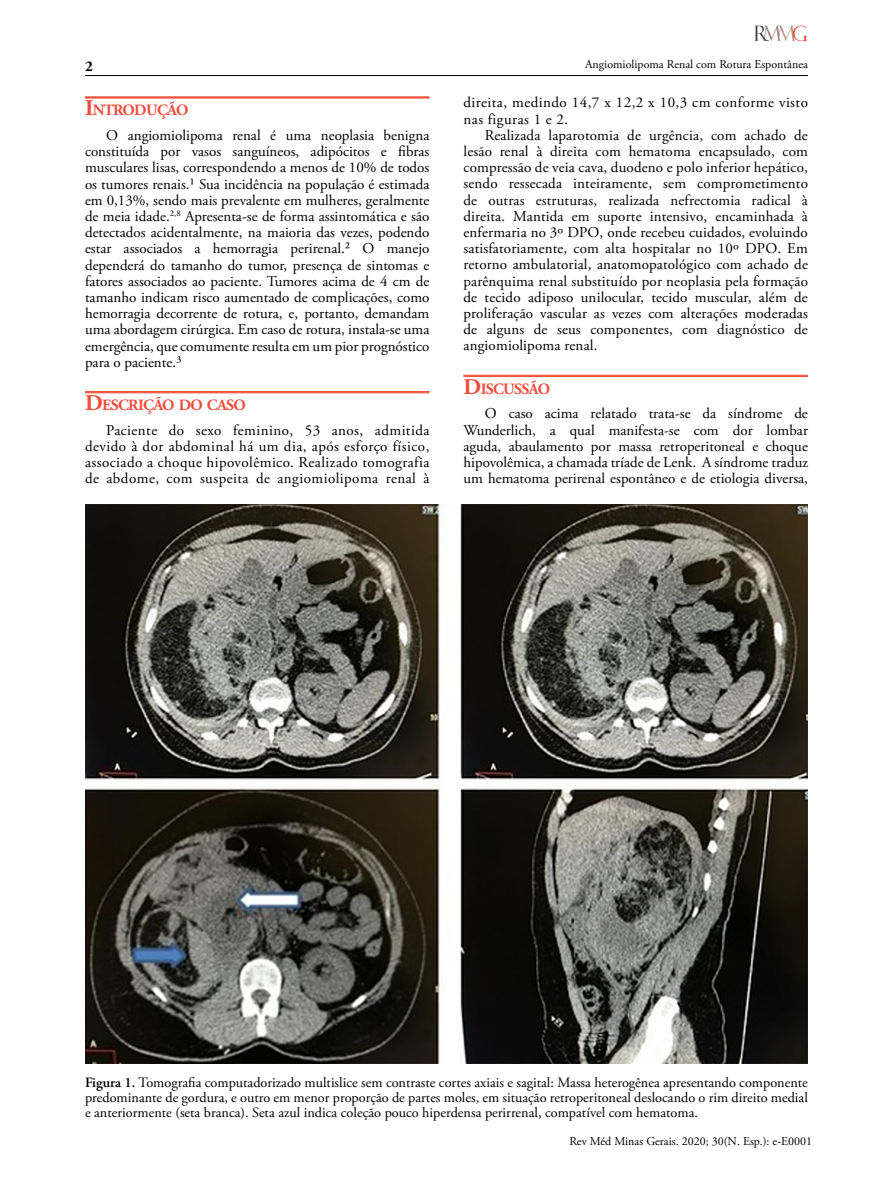
<style>
.page{position:relative;width:893px;height:1191px;background:#fff}
.page>*{position:absolute;margin:0;border:0;box-sizing:border-box;transform-origin:0 0}
.t1{font:700 15.75px "Adobe Garamond Pro";letter-spacing:-.045em;color:#f04e3d}
.t2{font:15px/16.2px "Adobe Garamond Pro";letter-spacing:.01em;color:#000;text-align:justify}
.t3{font:15px/16.2px "Adobe Garamond Pro";letter-spacing:.03em;color:#000}
.t4{font:700 15px "Adobe Garamond Pro";color:#000}
.t5{font:14.25px/15px "Adobe Garamond Pro";color:#000;text-align:justify}
.t6{font:12px "Adobe Garamond Pro";color:#000}
.s1{font-size:22.5px}
.s2{font-weight:600}
</style>
<div class="page">
<hr style="left:85px;top:75px;width:723px;height:1px;background:#000">
<img style="left:755px;top:26px;width:52px;height:16px">
<hr style="left:85px;top:97px;width:344px;height:1px;background:#f04e3d">
<hr style="left:85px;top:98px;width:344px;height:1px;background:#f04e3d">
<hr style="left:85px;top:391px;width:344px;height:1px;background:#f04e3d">
<hr style="left:85px;top:392px;width:344px;height:1px;background:#f04e3d">
<hr style="left:463px;top:375px;width:345px;height:1px;background:#f04e3d">
<hr style="left:463px;top:376px;width:345px;height:1px;background:#f04e3d">
<img style="left:85px;top:505px;width:723px;height:558px">
<p class="t4" style="left:85px;top:57px;width:9px">2</p>
<p class="t1" style="left:85px;top:101px;width:105px"><span class="s1">I</span>NTRODUÇÃO</p>
<p class="t2" style="left:85px;top:128px;width:346px;text-indent:21px">O angiomiolipoma renal é uma neoplasia benigna constituída por vasos sanguíneos, adipócitos e fibras musculares lisas, correspondendo a menos de 10% de todos os tumores renais.¹ Sua incidência na população é estimada em 0,13%, sendo mais prevalente em mulheres, geralmente de meia idade.<sup>2,8</sup> Apresenta-se de forma assintomática e são detectados acidentalmente, na maioria das vezes, podendo estar associados a hemorragia perirenal.² O manejo dependerá do tamanho do tumor, presença de sintomas e fatores associados ao paciente. Tumores acima de 4 cm de tamanho indicam risco aumentado de complicações, como hemorragia decorrente de rotura, e, portanto, demandam uma abordagem cirúrgica. Em caso de rotura, instala-se uma emergência, que comumente resulta em um pior prognóstico para o paciente.³</p>
<p class="t1" style="left:85px;top:396px;width:35px"><span class="s1">D</span>ESCRI</p>
<p class="t1" style="left:143px;top:396px;width:104px">ÇÃO DO CASO</p>
<p class="t2" style="left:85px;top:422px;width:346px;text-indent:21px">Paciente do sexo feminino, 53 anos, admitida devido à dor abdominal há um dia, após esforço físico, associado a choque hipovolêmico. Realizado tomografia de abdome, com suspeita de angiomiolipoma renal à</p>
<p class="t6" style="left:585px;top:57px;width:224px">Angiomiolipoma Renal com Rotura Espontânea</p>
<p class="t3" style="left:463px;top:95px;width:346px">direita, medindo 14,7 x 12,2 x 10,3 cm conforme visto nas figuras 1 e 2.</p>
<p class="t2" style="left:463px;top:127px;width:346px;text-indent:21px">Realizada laparotomia de urgência, com achado de lesão renal à direita com hematoma encapsulado, com compressão de veia cava, duodeno e polo inferior hepático, sendo ressecada inteiramente, sem comprometimento de outras estruturas, realizada nefrectomia radical à direita. Mantida em suporte intensivo, encaminhada à enfermaria no 3º DPO, onde recebeu cuidados, evoluindo satisfatoriamente, com alta hospitalar no 10º DPO. Em retorno ambulatorial, anatomopatológico com achado de parênquima renal substituído por neoplasia pela formação de tecido adiposo unilocular, tecido muscular, além de proliferação vascular as vezes com alterações moderadas de alguns de seus componentes, com diagnóstico de angiomiolipoma renal.</p>
<p class="t1" style="left:463px;top:379px;width:88px"><span class="s1">D</span>ISCUSSÃO</p>
<p class="t2" style="left:463px;top:406px;width:346px;text-indent:21px">O caso acima relatado trata-se da síndrome de Wunderlich, a qual manifesta-se com dor lombar aguda, abaulamento por massa retroperitoneal e choque hipovolêmica, a chamada tríade de Lenk. A síndrome traduz um hematoma perirenal espontâneo e de etiologia diversa,</p>
<p class="t5" style="left:85px;top:1075px;width:724px"><span class="s2">Figura 1.</span> Tomografia computadorizado multislice sem contraste cortes axiais e sagital: Massa heterogênea apresentando componente predominante de gordura, e outro em menor proporção de partes moles, em situação retroperitoneal deslocando o rim direito medial e anteriormente (seta branca). Seta azul indica coleção pouco hiperdensa perirrenal, compatível com hematoma.</p>
<p class="t6" style="left:569px;top:1133px;width:244px">Rev Méd Minas Gerais. 2020; 30(N. Esp.): e-E0001</p>
</div>
